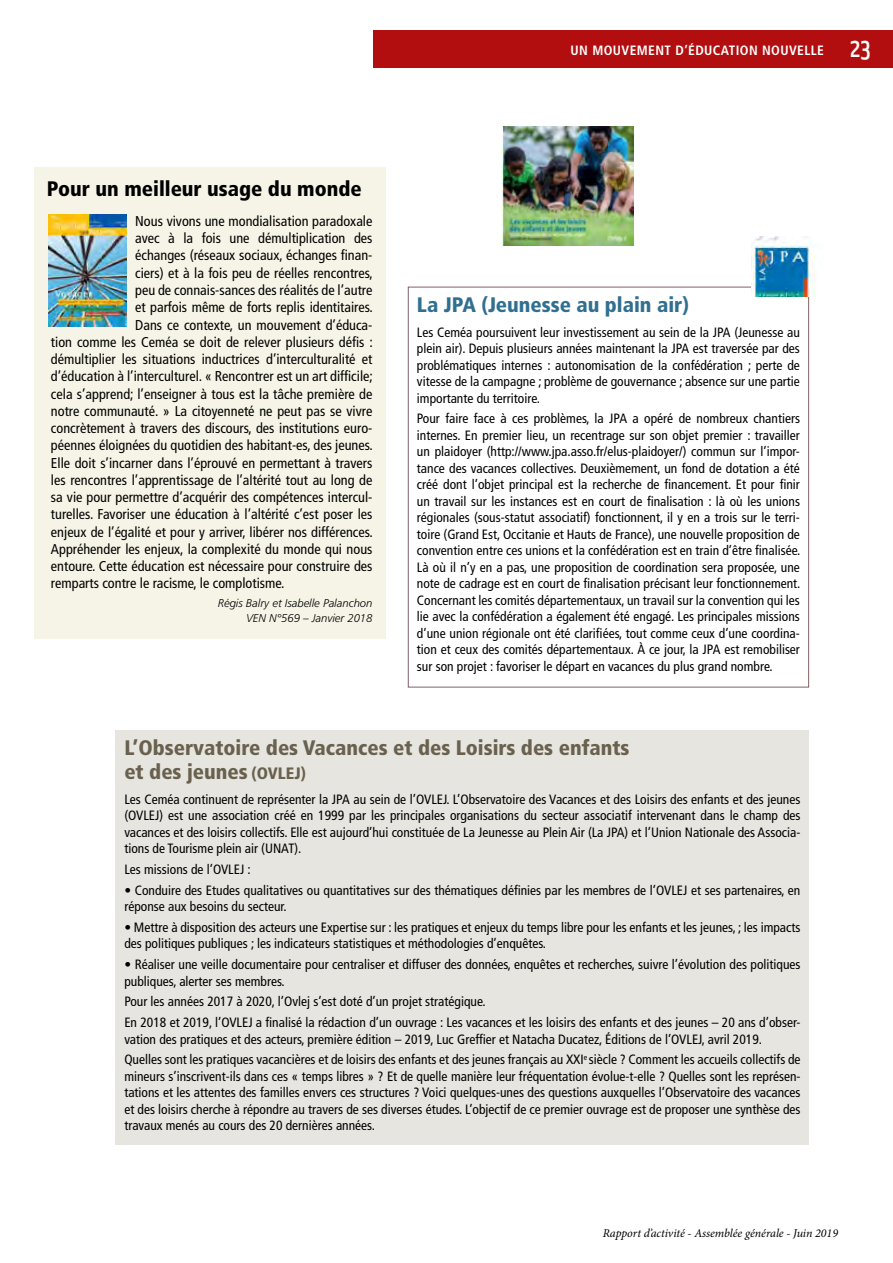
<style>
.page{position:relative;width:893px;height:1263px;background:#fff}
.page>*{position:absolute;margin:0;border:0;box-sizing:border-box;transform-origin:0 0}
.t1{font:900 condensed 21px/24px "Frutiger";color:#69614e}
.t2{font:900 condensed 21px "Frutiger";color:#000}
.t3{font:900 condensed 21px "Frutiger";color:#316f91}
.t4{font:condensed 14.25px "Frutiger";color:#000}
.t5{font:condensed 13.5px/16.5px "Frutiger";color:#000}
.t6{font:700 condensed 13.5px "Frutiger";letter-spacing:.03em;color:#fff}
.t7{font:italic 12px "Minion Pro";letter-spacing:-.005em;color:#000}
.t8{font:italic 300 11.25px/14.7px "Frutiger";color:#000;text-align:right}
.s1{font-family:"Solex";font-weight:500;font-stretch:normal;font-size:27px}
.s2{font-size:16.5px}
</style>
<div class="page">
<div style="left:373px;top:30px;width:520px;height:38px;background:#b20e10"></div>
<img style="left:503px;top:127px;width:131px;height:118px">
<div style="left:116px;top:730px;width:693px;height:415px;background:#e6e5e0"></div>
<img style="left:751px;top:237px;width:65px;height:59px">
<div style="left:34px;top:167px;width:351px;height:471px;background:#f6f4e6"></div>
<img style="left:48px;top:214px;width:79px;height:112px">
<p class="t6" style="left:571px;top:42px;width:302px">UN MOUVEMENT D’ÉDUCATION NOUVELLE <span class="s1">23</span></p>
<h1 class="t2" style="left:47px;top:176px;width:316px">Pour un meilleur usage du monde</h1>
<p class="t4" style="left:135px;top:213px;width:239px">Nous vivons une mondialisation paradoxale</p>
<p class="t4" style="left:135px;top:230px;width:239px">avec à la fois une démultiplication des</p>
<p class="t4" style="left:135px;top:247px;width:239px">échanges (réseaux sociaux, échanges finan-</p>
<p class="t4" style="left:135px;top:264px;width:239px">ciers) et à la fois peu de réelles rencontres,</p>
<p class="t4" style="left:135px;top:282px;width:239px">peu de connais-sances des réalités de l’autre</p>
<p class="t4" style="left:135px;top:299px;width:239px">et parfois même de forts replis identitaires.</p>
<p class="t4" style="left:135px;top:316px;width:239px">Dans ce contexte, un mouvement d’éduca-</p>
<p class="t4" style="left:51px;top:333px;width:323px">tion comme les Ceméa se doit de relever plusieurs défis :</p>
<p class="t4" style="left:51px;top:351px;width:323px">démultiplier les situations inductrices d’interculturalité et</p>
<p class="t4" style="left:51px;top:368px;width:323px">d’éducation à l’interculturel. « Rencontrer est un art difficile;</p>
<p class="t4" style="left:51px;top:385px;width:323px">cela s’apprend; l’enseigner à tous est la tâche première de</p>
<p class="t4" style="left:51px;top:403px;width:323px">notre communauté. » La citoyenneté ne peut pas se vivre</p>
<p class="t4" style="left:51px;top:420px;width:323px">concrètement à travers des discours, des institutions euro-</p>
<p class="t4" style="left:51px;top:437px;width:323px">péennes éloignées du quotidien des habitant-es, des jeunes.</p>
<p class="t4" style="left:51px;top:454px;width:323px">Elle doit s’incarner dans l’éprouvé en permettant à travers</p>
<p class="t4" style="left:51px;top:472px;width:323px">les rencontres l’apprentissage de l’altérité tout au long de</p>
<p class="t4" style="left:51px;top:489px;width:323px">sa vie pour permettre d’acquérir des compétences intercul-</p>
<p class="t4" style="left:51px;top:506px;width:323px">turelles. Favoriser une éducation à l’altérité c’est poser les</p>
<p class="t4" style="left:51px;top:523px;width:323px">enjeux de l’égalité et pour y arriver, libérer nos différences.</p>
<p class="t4" style="left:51px;top:541px;width:323px">Appréhender les enjeux, la complexité du monde qui nous</p>
<p class="t4" style="left:51px;top:558px;width:323px">entoure. Cette éducation est nécessaire pour construire des</p>
<p class="t4" style="left:51px;top:575px;width:235px">remparts contre le racisme, le complotisme.</p>
<p class="t8" style="left:218px;top:596px;width:156px">Régis Balry et Isabelle Palanchon<br>VEN N°569 – Janvier 2018</p>
<h1 class="t3" style="left:417px;top:292px;width:273px">La JPA (Jeunesse au plain air)</h1>
<p class="t5" style="left:417px;top:324px;width:384px;text-align:justify">Les Ceméa poursuivent leur investissement au sein de la JPA (Jeunesse au plein air). Depuis plusieurs années maintenant la JPA est traversée par des problématiques internes : autonomisation de la confédération ; perte de vitesse de la campagne ; problème de gouvernance ; absence sur une partie importante du territoire.</p>
<p class="t5" style="left:417px;top:410px;width:385px;text-align:justify">Pour faire face à ces problèmes, la JPA a opéré de nombreux chantiers internes. En premier lieu, un recentrage sur son objet premier : travailler un plaidoyer (http://www.jpa.asso.fr/elus-plaidoyer/) commun sur l’impor&shy;tance des vacances collectives. Deuxièmement, un fond de dotation a été créé dont l’objet principal est la recherche de financement. Et pour finir un travail sur les instances est en court de finalisation : là où les unions régionales (sous-statut associatif) fonctionnent, il y en a trois sur le terri&shy;toire (Grand Est, Occitanie et Hauts de France), une nouvelle proposition de convention entre ces unions et la confédération est en train d’être finalisée.<br>Là où il n’y en a pas, une proposition de coordination sera proposée, une note de cadrage est en court de finalisation précisant leur fonctionnement.<br>Concernant les comités départementaux, un travail sur la convention qui les lie avec la confédération a également été engagé. Les principales missions d’une union régionale ont été clarifiées, tout comme ceux d’une coordina&shy;tion et ceux des comités départementaux. À ce jour, la JPA est remobiliser sur son projet : favoriser le départ en vacances du plus grand nombre.</p>
<h1 class="t1" style="left:124px;top:735px;width:507px">L’Observatoire des Vacances et des Loisirs des enfants et des jeunes <span class="s2">(OVLEJ)</span></h1>
<p class="t5" style="left:124px;top:791px;width:678px;text-align:justify">Les Ceméa continuent de représenter la JPA au sein de l’OVLEJ. L’Observatoire des Vacances et des Loisirs des enfants et des jeunes (OVLEJ) est une association créé en 1999 par les principales organisations du secteur associatif intervenant dans le champ des vacances et des loisirs collectifs. Elle est aujourd’hui constituée de La Jeunesse au Plein Air (La JPA) et l’Union Nationale des Associa&shy;tions de Tourisme plein air (UNAT).</p>
<p class="t5" style="left:124px;top:861px;width:128px">Les missions de l’OVLEJ :</p>
<p class="t5" style="left:124px;top:882px;width:678px">• Conduire des Etudes qualitatives ou quantitatives sur des thématiques définies par les membres de l’OVLEJ et ses partenaires, en réponse aux besoins du secteur.</p>
<p class="t5" style="left:124px;top:919px;width:678px">• Mettre à disposition des acteurs une Expertise sur : les pratiques et enjeux du temps libre pour les enfants et les jeunes, ; les impacts des politiques publiques ; les indicateurs statistiques et méthodologies d’enquêtes.</p>
<p class="t5" style="left:124px;top:956px;width:678px">• Réaliser une veille documentaire pour centraliser et diffuser des données, enquêtes et recherches, suivre l’évolution des politiques publiques, alerter ses membres.</p>
<p class="t5" style="left:124px;top:991px;width:678px;line-height:20.7px">Pour les années 2017 à 2020, l’Ovlej s’est doté d’un projet stratégique.<br>En 2018 et 2019, l’OVLEJ a finalisé la rédaction d’un ouvrage : Les vacances et les loisirs des enfants et des jeunes – 20 ans d’obser-</p>
<p class="t5" style="left:124px;top:1029px;width:678px;line-height:20.7px">vation des pratiques et des acteurs, première édition – 2019, Luc Greffier et Natacha Ducatez, Éditions de l’OVLEJ, avril 2019.<br>Quelles sont les pratiques vacancières et de loisirs des enfants et des jeunes français au XXI<sup>e</sup> siècle ? Comment les accueils collectifs de</p>
<p class="t5" style="left:124px;top:1068px;width:678px;text-align:justify">mineurs s’inscrivent-ils dans ces « temps libres » ? Et de quelle manière leur fréquentation évolue-t-elle ? Quelles sont les représen&shy;tations et les attentes des familles envers ces structures ? Voici quelques-unes des questions auxquelles l’Observatoire des vacances et des loisirs cherche à répondre au travers de ses diverses études. L’objectif de ce premier ouvrage est de proposer une synthèse des travaux menés au cours des 20 dernières années.</p>
<p class="t7" style="left:603px;top:1224px;width:237px">Rapport d’activité - Assemblée générale - Juin 2019</p>
</div>
